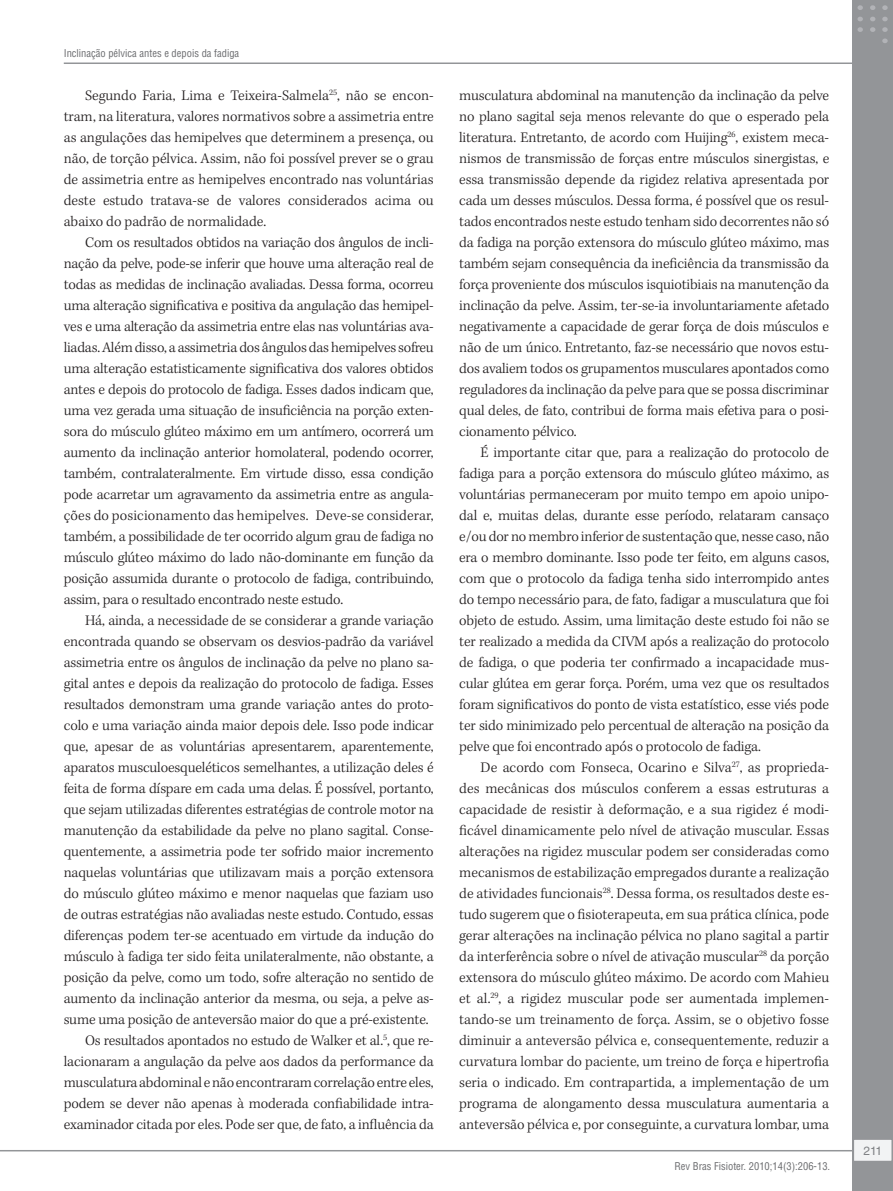
<style>
.page{position:relative;width:893px;height:1191px;background:#fff}
.page>*{position:absolute;margin:0;border:0;box-sizing:border-box;transform-origin:0 0}
.t1{font:300 15px/21px "Kepler Std";letter-spacing:-.01em;color:#231f20;text-align:justify}
.t2{font:12px "Helvetica LT Std";color:#808285}
.t3{font:condensed 10.5px "Helvetica LT Std";color:#6c6d70}
</style>
<div class="page">
<hr style="left:0;top:1150px;width:879px;height:1px;background:#939598">
<hr style="left:64px;top:62px;width:810px;height:2px;background:#939598">
<div style="left:853px;top:0;width:40px;height:1191px;background:#939598"></div>
<div style="left:853px;top:1139px;width:39px;height:22px;background:#f2f3f4"></div>
<div style="left:853px;top:1138px;width:40px;height:24px;border:2px solid #939598"></div>
<svg style="left:857px;top:27px;width:6px;height:5px"></svg>
<svg style="left:857px;top:17px;width:6px;height:4px"></svg>
<svg style="left:857px;top:5px;width:6px;height:5px"></svg>
<svg style="left:870px;top:27px;width:5px;height:5px"></svg>
<svg style="left:870px;top:17px;width:5px;height:4px"></svg>
<svg style="left:870px;top:5px;width:5px;height:5px"></svg>
<svg style="left:882px;top:27px;width:6px;height:5px"></svg>
<svg style="left:882px;top:38px;width:6px;height:5px"></svg>
<svg style="left:882px;top:17px;width:6px;height:4px"></svg>
<svg style="left:882px;top:5px;width:6px;height:5px"></svg>
<p class="t3" style="left:64px;top:46px;width:177px">Inclinação pélvica antes e depois da fadiga</p>
<p class="t1" style="left:64px;top:85px;width:371px;text-indent:21px">Segundo Faria, Lima e Teixeira-Salmela<sup>25</sup>, não se encon&shy;tram, na literatura, valores normativos sobre a assimetria entre as angulações das hemipelves que determinem a presença, ou não, de torção pélvica. Assim, não foi possível prever se o grau de assimetria entre as hemipelves encontrado nas voluntárias deste estudo tratava-se de valores considerados acima ou abaixo do padrão de normalidade.</p>
<p class="t1" style="left:64px;top:232px;width:371px;text-indent:21px">Com os resultados obtidos na variação dos ângulos de incli&shy;nação da pelve, pode-se inferir que houve uma alteração real de todas as medidas de inclinação avaliadas. Dessa forma, ocorreu uma alteração significativa e positiva da angulação das hemipel&shy;ves e uma alteração da assimetria entre elas nas voluntárias ava&shy;liadas. Além disso, a assimetria dos ângulos das hemipelves sofreu uma alteração estatisticamente significativa dos valores obtidos antes e depois do protocolo de fadiga. Esses dados indicam que, uma vez gerada uma situação de insuficiência na porção exten&shy;sora do músculo glúteo máximo em um antímero, ocorrerá um aumento da inclinação anterior homolateral, podendo ocorrer, também, contralateralmente. Em virtude disso, essa condição pode acarretar um agravamento da assimetria entre as angula&shy;ções do posicionamento das hemipelves. Deve-se considerar, também, a possibilidade de ter ocorrido algum grau de fadiga no músculo glúteo máximo do lado não-dominante em função da posição assumida durante o protocolo de fadiga, contribuindo, assim, para o resultado encontrado neste estudo.</p>
<p class="t1" style="left:85px;top:610px;width:350px">Há, ainda, a necessidade de se considerar a grande variação</p>
<p class="t1" style="left:64px;top:631px;width:371px">encontrada quando se observam os desvios-padrão da variável</p>
<p class="t1" style="left:64px;top:652px;width:371px">assimetria entre os ângulos de inclinação da pelve no plano sa-</p>
<p class="t1" style="left:64px;top:673px;width:371px">gital antes e depois da realização do protocolo de fadiga. Esses</p>
<p class="t1" style="left:64px;top:694px;width:371px">resultados demonstram uma grande variação antes do proto-</p>
<p class="t1" style="left:64px;top:715px;width:371px">colo e uma variação ainda maior depois dele. Isso pode indicar</p>
<p class="t1" style="left:64px;top:736px;width:371px">que, apesar de as voluntárias apresentarem, aparentemente,</p>
<p class="t1" style="left:64px;top:757px;width:371px">aparatos musculoesqueléticos semelhantes, a utilização deles é</p>
<p class="t1" style="left:64px;top:778px;width:371px">feita de forma díspare em cada uma delas. É possível, portanto,</p>
<p class="t1" style="left:64px;top:799px;width:371px">que sejam utilizadas diferentes estratégias de controle motor na</p>
<p class="t1" style="left:64px;top:820px;width:371px">manutenção da estabilidade da pelve no plano sagital. Conse-</p>
<p class="t1" style="left:64px;top:841px;width:371px">quentemente, a assimetria pode ter sofrido maior incremento</p>
<p class="t1" style="left:64px;top:862px;width:371px">naquelas voluntárias que utilizavam mais a porção extensora</p>
<p class="t1" style="left:64px;top:883px;width:371px">do músculo glúteo máximo e menor naquelas que faziam uso</p>
<p class="t1" style="left:64px;top:904px;width:371px">de outras estratégias não avaliadas neste estudo. Contudo, essas</p>
<p class="t1" style="left:64px;top:925px;width:371px">diferenças podem ter-se acentuado em virtude da indução do</p>
<p class="t1" style="left:64px;top:946px;width:371px">músculo à fadiga ter sido feita unilateralmente, não obstante, a</p>
<p class="t1" style="left:64px;top:967px;width:371px">posição da pelve, como um todo, sofre alteração no sentido de</p>
<p class="t1" style="left:64px;top:988px;width:371px">aumento da inclinação anterior da mesma, ou seja, a pelve as-</p>
<p class="t1" style="left:64px;top:1009px;width:366px">sume uma posição de anteversão maior do que a pré-existente.</p>
<p class="t1" style="left:85px;top:1030px;width:350px">Os resultados apontados no estudo de Walker et al.<sup>5</sup>, que re-</p>
<p class="t1" style="left:64px;top:1051px;width:371px">lacionaram a angulação da pelve aos dados da performance da</p>
<p class="t1" style="left:64px;top:1072px;width:371px">musculatura abdominal e não encontraram correlação entre eles,</p>
<p class="t1" style="left:64px;top:1093px;width:371px">podem se dever não apenas à moderada confiabilidade intra-</p>
<p class="t1" style="left:64px;top:1114px;width:371px">examinador citada por eles. Pode ser que, de fato, a influência da</p>
<p class="t1" style="left:459px;top:85px;width:371px">musculatura abdominal na manutenção da inclinação da pelve no plano sagital seja menos relevante do que o esperado pela literatura. Entretanto, de acordo com Huijing<sup>26</sup>, existem meca&shy;nismos de transmissão de forças entre músculos sinergistas, e essa transmissão depende da rigidez relativa apresentada por cada um desses músculos. Dessa forma, é possível que os resul&shy;tados encontrados neste estudo tenham sido decorrentes não só da fadiga na porção extensora do músculo glúteo máximo, mas também sejam consequência da ineficiência da transmissão da força proveniente dos músculos isquiotibiais na manutenção da inclinação da pelve. Assim, ter-se-ia involuntariamente afetado negativamente a capacidade de gerar força de dois músculos e não de um único. Entretanto, faz-se necessário que novos estu&shy;dos avaliem todos os grupamentos musculares apontados como reguladores da inclinação da pelve para que se possa discriminar qual deles, de fato, contribui de forma mais efetiva para o posi&shy;cionamento pélvico.</p>
<p class="t1" style="left:459px;top:442px;width:371px;text-indent:21px">É importante citar que, para a realização do protocolo de fadiga para a porção extensora do músculo glúteo máximo, as voluntárias permaneceram por muito tempo em apoio unipo&shy;dal e, muitas delas, durante esse período, relataram cansaço e/ou dor no membro inferior de sustentação que, nesse caso, não era o membro dominante. Isso pode ter feito, em alguns casos, com que o protocolo da fadiga tenha sido interrompido antes do tempo necessário para, de fato, fadigar a musculatura que foi objeto de estudo. Assim, uma limitação deste estudo foi não se ter realizado a medida da CIVM após a realização do protocolo de fadiga, o que poderia ter confirmado a incapacidade mus&shy;cular glútea em gerar força. Porém, uma vez que os resultados foram significativos do ponto de vista estatístico, esse viés pode ter sido minimizado pelo percentual de alteração na posição da pelve que foi encontrado após o protocolo de fadiga.</p>
<p class="t1" style="left:459px;top:757px;width:371px;text-indent:21px">De acordo com Fonseca, Ocarino e Silva<sup>27</sup>, as proprieda&shy;des mecânicas dos músculos conferem a essas estruturas a capacidade de resistir à deformação, e a sua rigidez é modi&shy;ficável dinamicamente pelo nível de ativação muscular. Essas alterações na rigidez muscular podem ser consideradas como mecanismos de estabilização empregados durante a realização de atividades funcionais<sup>28</sup>. Dessa forma, os resultados deste es&shy;tudo sugerem que o fisioterapeuta, em sua prática clínica, pode gerar alterações na inclinação pélvica no plano sagital a partir da interferência sobre o nível de ativação muscular<sup>28</sup> da porção extensora do músculo glúteo máximo. De acordo com Mahieu et al.<sup>29</sup>, a rigidez muscular pode ser aumentada implemen&shy;tando-se um treinamento de força. Assim, se o objetivo fosse diminuir a anteversão pélvica e, consequentemente, reduzir a curvatura lombar do paciente, um treino de força e hipertrofia seria o indicado. Em contrapartida, a implementação de um programa de alongamento dessa musculatura aumentaria a anteversão pélvica e, por conseguinte, a curvatura lombar, uma</p>
<p class="t3" style="left:674px;top:1160px;width:157px">Rev Bras Fisioter. 2010;14(3):206-13.</p>
<p class="t2" style="left:863px;top:1143px;width:20px">211</p>
</div>
